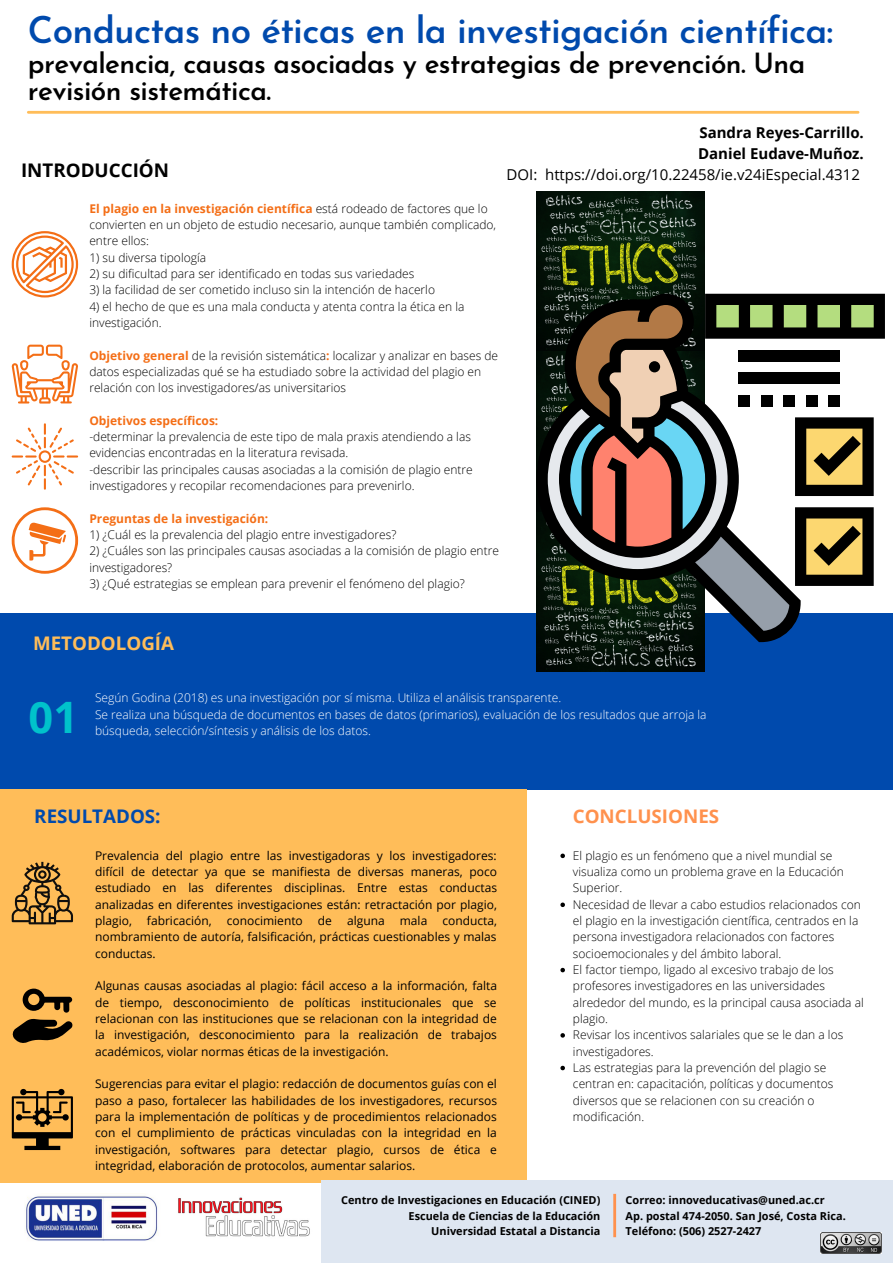
<style>
.page{position:relative;width:893px;height:1263px;background:#fff}
.page>*{position:absolute;margin:0;border:0;box-sizing:border-box;transform-origin:0 0}
.t1{font:700 43.28px "Open Sans";color:#00c2cb}
.t2{font:600 36.75px "Josefin Sans";letter-spacing:-.02em;color:#004aad}
.t3{font:600 27.75px/27.6px "Josefin Sans";letter-spacing:-.02em;color:#000}
.t4{font:700 18.75px "Open Sans";color:#000}
.t5{font:700 18.75px "Open Sans";color:#ff914d}
.t6{font:700 18.75px "Open Sans";color:#ffbd59}
.t7{font:700 18.75px "Open Sans";color:#004aad}
.t8{font:15px "Open Sans";color:#000}
.t9{font:700 15px/20.9px "Open Sans";color:#000}
.t10{font:300 12px/16.4px "Open Sans";color:#000}
.t11{font:12px/16.4px "Open Sans";color:#000;text-align:justify}
.t12{font:300 12px/16.4px "Open Sans";color:#fff}
.t13{font:700 12px "Open Sans";color:#f46e16}
.t14{font:700 10.95px/15.3px "Open Sans";color:#000;text-align:right}
.s1{font-weight:700;color:#f46e16}
</style>
<div class="page">
<hr style="left:28px;top:111px;width:830px;height:3px;background:#ffbd59">
<div style="left:0;top:614px;width:893px;height:176px;background:#004aad"></div>
<div style="left:0;top:790px;width:527px;height:393px;background:#ffbd59"></div>
<img style="left:178px;top:1197px;width:132px;height:40px">
<img style="left:25px;top:1196px;width:133px;height:45px">
<div style="left:321px;top:1180px;width:572px;height:83px;background:#dee6f1"></div>
<hr style="left:613px;top:1194px;width:3px;height:43px;background:#ff914d">
<img style="left:821px;top:1232px;width:60px;height:22px">
<img style="left:536px;top:192px;width:169px;height:480px">
<svg style="left:12px;top:231px;width:66px;height:66px"></svg>
<svg style="left:12px;top:345px;width:66px;height:59px"></svg>
<svg style="left:12px;top:423px;width:66px;height:67px"></svg>
<svg style="left:12px;top:507px;width:66px;height:67px"></svg>
<svg style="left:12px;top:862px;width:61px;height:62px"></svg>
<svg style="left:12px;top:988px;width:61px;height:55px"></svg>
<svg style="left:12px;top:1089px;width:61px;height:61px"></svg>
<svg style="left:536px;top:294px;width:246px;height:348px;background:#252f2a"></svg>
<svg style="left:570px;top:294px;width:315px;height:342px"></svg>
<div style="left:739px;top:350px;width:101px;height:11px;background:#000"></div>
<div style="left:739px;top:372px;width:101px;height:12px;background:#000"></div>
<div style="left:739px;top:395px;width:11px;height:11px;background:#000"></div>
<div style="left:828px;top:395px;width:12px;height:11px;background:#000"></div>
<div style="left:806px;top:395px;width:11px;height:11px;background:#000"></div>
<div style="left:784px;top:395px;width:11px;height:11px;background:#000"></div>
<div style="left:761px;top:395px;width:11px;height:11px;background:#000"></div>
<svg style="left:560px;top:853px;width:5px;height:5px"></svg>
<svg style="left:560px;top:902px;width:5px;height:5px"></svg>
<svg style="left:560px;top:968px;width:5px;height:4px"></svg>
<svg style="left:560px;top:1033px;width:5px;height:4px"></svg>
<svg style="left:560px;top:1066px;width:5px;height:4px"></svg>
<h2 class="t2" style="left:28px;top:15px;width:807px">Conductas no éticas en la investigación científica:</h2>
<h3 class="t3" style="left:28px;top:52px;width:779px">prevalencia, causas asociadas y estrategias de prevención. Una revisión sistemática.</h3>
<p class="t9" style="left:698px;top:122px;width:167px">Sandra Reyes-Carrillo.<br>Daniel Eudave-Muñoz.</p>
<h3 class="t4" style="left:21px;top:157px;width:149px">INTRODUCCIÓN</h3>
<p class="t8" style="left:506px;top:163px;width:355px">DOI: https://doi.org/10.22458/ie.v24iEspecial.4312</p>
<p class="t10" style="left:89px;top:200px;width:408px"><span class="s1">El plagio en la investigación científica</span> está rodeado de factores que lo convierten en un objeto de estudio necesario, aunque también complicado, entre ellos:</p>
<p class="t10" style="left:89px;top:249px;width:118px">1) su diversa tipología</p>
<p class="t10" style="left:89px;top:265px;width:326px">2) su dificultad para ser identificado en todas sus variedades</p>
<p class="t10" style="left:89px;top:281px;width:347px">3) la facilidad de ser cometido incluso sin la intención de hacerlo</p>
<p class="t10" style="left:89px;top:298px;width:377px">4) el hecho de que es una mala conducta y atenta contra la ética en la investigación.</p>
<p class="t10" style="left:89px;top:347px;width:410px"><span class="s1">Objetivo general</span> de la revisión sistemática<span class="s1">:</span> localizar y analizar en bases de datos especializadas qué se ha estudiado sobre la actividad del plagio en relación con los investigadores/as universitarios</p>
<p class="t13" style="left:89px;top:412px;width:130px">Objetivos específicos:</p>
<p class="t10" style="left:89px;top:428px;width:385px">-determinar la prevalencia de este tipo de mala praxis atendiendo a las evidencias encontradas en la literatura revisada.<br>-describir las principales causas asociadas a la comisión de plagio entre investigadores y recopilar recomendaciones para prevenirlo.</p>
<p class="t13" style="left:89px;top:510px;width:180px">Preguntas de la investigación:</p>
<p class="t10" style="left:89px;top:526px;width:308px">1) ¿Cuál es la prevalencia del plagio entre investigadores?</p>
<p class="t10" style="left:89px;top:543px;width:411px">2) ¿Cuáles son las principales causas asociadas a la comisión de plagio entre investigadores?</p>
<p class="t10" style="left:89px;top:575px;width:377px">3) ¿Qué estrategias se emplean para prevenir el fenómeno del plagio?</p>
<h3 class="t6" style="left:33px;top:630px;width:143px">METODOLOGÍA</h3>
<h1 class="t1" style="left:29px;top:687px;width:51px">01</h1>
<p class="t12" style="left:95px;top:689px;width:613px">Según Godina (2018) es una investigación por sí misma. Utiliza el análisis transparente.<br>Se realiza una búsqueda de documentos en bases de datos (primarios), evaluación de los resultados que arroja la búsqueda, selección/síntesis y análisis de los datos.</p>
<h3 class="t7" style="left:34px;top:803px;width:128px">RESULTADOS:</h3>
<p class="t11" style="left:95px;top:847px;width:403px">Prevalencia del plagio entre las investigadoras y los investigadores: difícil de detectar ya que se manifiesta de diversas maneras, poco estudiado en las diferentes disciplinas. Entre estas conductas analizadas en diferentes investigaciones están: retractación por plagio, plagio,</p>
<p class="t11" style="left:147px;top:912px;width:66px">fabricación,</p>
<p class="t11" style="left:227px;top:912px;width:78px">conocimiento</p>
<p class="t11" style="left:318px;top:912px;width:16px">de</p>
<p class="t11" style="left:347px;top:912px;width:39px">alguna</p>
<p class="t11" style="left:400px;top:912px;width:29px">mala</p>
<p class="t11" style="left:95px;top:912px;width:403px;text-indent:347px">conducta, nombramiento de autoría, falsificación, prácticas cuestionables y malas conductas.</p>
<p class="t11" style="left:95px;top:977px;width:403px">Algunas causas asociadas al plagio: fácil acceso a la información, falta de tiempo, desconocimiento de políticas institucionales que se relacionan con las instituciones que se relacionan con la integridad de la investigación, desconocimiento para la realización de trabajos académicos, violar normas éticas de la investigación.</p>
<p class="t11" style="left:95px;top:1075px;width:403px">Sugerencias para evitar el plagio: redacción de documentos guías con el paso a paso, fortalecer las habilidades de los investigadores, recursos para la implementación de políticas y de procedimientos relacionados con el cumplimiento de prácticas vinculadas con la integridad en la investigación, softwares para detectar plagio, cursos de ética e integridad, elaboración de protocolos, aumentar salarios.</p>
<h3 class="t5" style="left:573px;top:803px;width:148px">CONCLUSIONES</h3>
<p class="t10" style="left:573px;top:847px;width:292px">El plagio es un fenómeno que a nivel mundial se visualiza como un problema grave en la Educación Superior.<br>Necesidad de llevar a cabo estudios relacionados con el plagio en la investigación científica, centrados en la persona investigadora relacionados con factores socioemocionales y del ámbito laboral.<br>El factor tiempo, ligado al excesivo trabajo de los profesores investigadores en las universidades alrededor del mundo, es la principal causa asociada al plagio.<br>Revisar los incentivos salariales que se le dan a los investigadores.<br>Las estrategias para la prevención del plagio se centran en: capacitación, políticas y documentos diversos que se relacionen con su creación o modificación.</p>
<p class="t14" style="left:341px;top:1192px;width:261px">Centro de Investigaciones en Educación (CINED)<br>Escuela de Ciencias de la Educación<br>Universidad Estatal a Distancia</p>
<p class="t14" style="left:625px;top:1192px;width:222px;text-align:left">Correo: innoveducativas@uned.ac.cr<br>Ap. postal 474-2050. San José, Costa Rica.<br>Teléfono: (506) 2527-2427</p>
</div>
